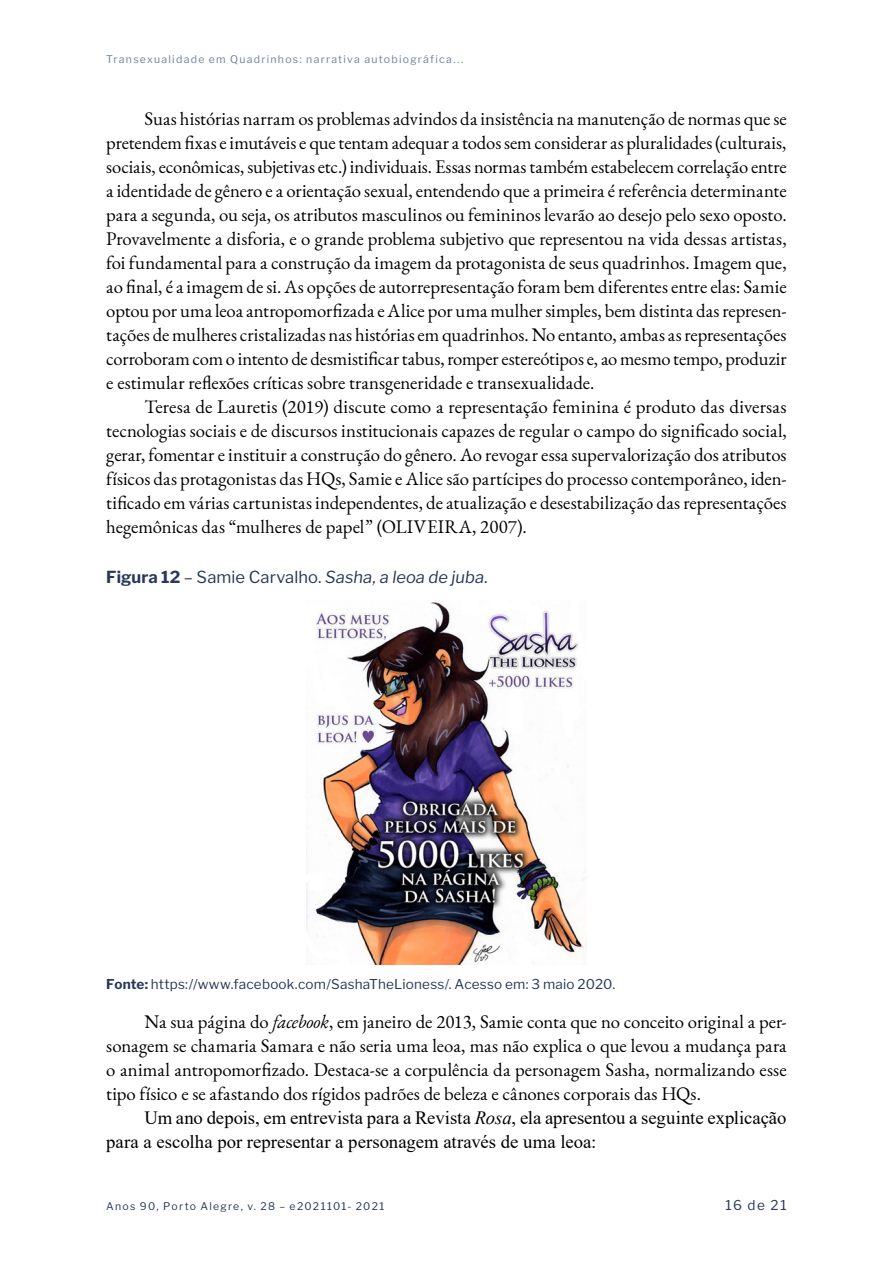
<style>
.page{position:relative;width:893px;height:1263px;background:#fff}
.page>*{position:absolute;margin:0;border:0;box-sizing:border-box;transform-origin:0 0}
.Corpo_de_Texto{font:18.75px/24px "EB Garamond";color:#000;text-align:justify}
.Corpo_de_Texto-2{font:18.75px/24px "Times New Roman";color:#000}
.Legenda_tabelas_graf{font:italic 16.5px "Libre Franklin";letter-spacing:.005em;color:#263959}
.Fonte_-_tabelas_gráf{font:13.5px "Libre Franklin";letter-spacing:.015em;color:#263959}
.t1{font:10.5px "Libre Franklin";letter-spacing:.12em;color:#6d819c}
.t2{font:10.5px "Libre Franklin";letter-spacing:.12em;color:#263959}
.s1{font-weight:700;font-style:normal}
.s2{font-style:normal}
.s3{font-weight:700}
.s4{font-style:italic}
</style>
<div class="page">
<img style="left:307px;top:602px;width:279px;height:362px">
<p class="t1" style="left:106px;top:53px;width:359px">Transexualidade em Quadrinhos: narrativa autobiográfica...</p>
<p class="Corpo_de_Texto" style="left:106px;top:107px;width:682px;text-indent:38px">Suas histórias narram os problemas advindos da insistência na manutenção de normas que se pretendem fixas e imutáveis e que tentam adequar a todos sem considerar as pluralidades (culturais, sociais, econômicas, subjetivas etc.) individuais. Essas normas também estabelecem correlação entre a identidade de gênero e a orientação sexual, entendendo que a primeira é referência determinante para a segunda, ou seja, os atributos masculinos ou femininos levarão ao desejo pelo sexo oposto.<br>Provavelmente a disforia, e o grande problema subjetivo que representou na vida dessas artistas, foi fundamental para a construção da imagem da protagonista de seus quadrinhos. Imagem que, ao final, é a imagem de si. As opções de autorrepresentação foram bem diferentes entre elas: Samie optou por uma leoa antropomorfizada e Alice por uma mulher simples, bem distinta das represen&shy;tações de mulheres cristalizadas nas histórias em quadrinhos. No entanto, ambas as representações corroboram com o intento de desmistificar tabus, romper estereótipos e, ao mesmo tempo, produzir e estimular reflexões críticas sobre transgeneridade e transexualidade.</p>
<p class="Corpo_de_Texto" style="left:106px;top:395px;width:682px;text-indent:38px">Teresa de Lauretis (2019) discute como a representação feminina é produto das diversas tecnologias sociais e de discursos institucionais capazes de regular o campo do significado social, gerar, fomentar e instituir a construção do gênero. Ao revogar essa supervalorização dos atributos físicos das protagonistas das HQs, Samie e Alice são partícipes do processo contemporâneo, iden&shy;tificado em várias cartunistas independentes, de atualização e desestabilização das representações hegemônicas das “mulheres de papel” (OLIVEIRA, 2007).</p>
<p class="Legenda_tabelas_graf" style="left:106px;top:567px;width:383px"><span class="s1">Figura 12</span> <span class="s2">– Samie Carvalho.</span> Sasha, a leoa de juba<span class="s2">.</span></p>
<p class="Fonte_-_tabelas_gráf" style="left:106px;top:976px;width:511px"><span class="s3">Fonte:</span> https://www.facebook.com/SashaTheLioness/. Acesso em: 3 maio 2020.</p>
<p class="Corpo_de_Texto" style="left:106px;top:1009px;width:682px;text-indent:38px">Na sua página do <span class="s4">facebook</span>, em janeiro de 2013, Samie conta que no conceito original a per&shy;sonagem se chamaria Samara e não seria uma leoa, mas não explica o que levou a mudança para o animal antropomorfizado. Destaca-se a corpulência da personagem Sasha, normalizando esse tipo físico e se afastando dos rígidos padrões de beleza e cânones corporais das HQs.</p>
<p class="Corpo_de_Texto-2" style="left:106px;top:1105px;width:682px;text-indent:38px">Um ano depois, em entrevista para a Revista <span class="s4">Rosa</span>, ela apresentou a seguinte explicação para a escolha por representar a personagem através de uma leoa:</p>
<p class="t2" style="left:106px;top:1200px;width:279px">Anos 90, Porto Alegre, v. 28 – e2021101- 2021</p>
<p class="Fonte_-_tabelas_gráf" style="left:725px;top:1197px;width:63px">16 de 21</p>
</div>
